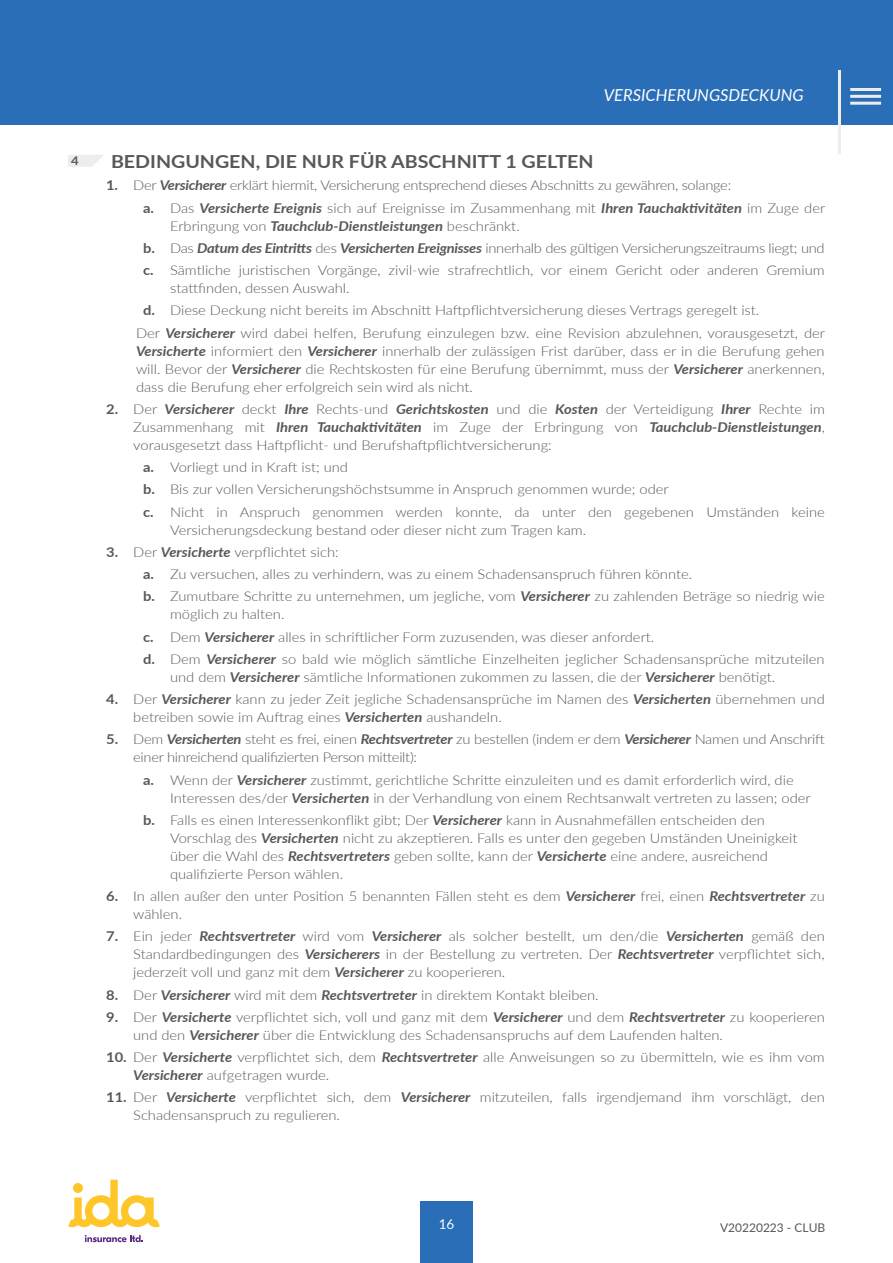
<style>
.page{position:relative;width:893px;height:1263px;background:#fff}
.page>*{position:absolute;margin:0;border:0;box-sizing:border-box;transform-origin:0 0}
.t1{font:700 18px "Lato";color:#585856;scale:1.09 1}
.t2{font:italic 16.5px "Lato";color:#fff}
.t3{font:300 13.5px/18px "Lato";color:#585856;scale:1.09 1}
.t4{font:300 13.5px/22.2px "Lato";letter-spacing:-.02em;color:#585856;scale:1.09 1}
.t5{font:13.5px "Lato";color:#fff}
.t6{font:12px "Lato";color:#575756}
.t7{font:700 12px "Lato";color:#585856;scale:1.09 1}
.s1{font-weight:700;color:#575756}
.s2{font-weight:700;font-style:italic}
.s3{font-weight:700}
</style>
<div class="page">
<div style="left:420px;top:1201px;width:52px;height:62px;background:#296eb6"></div>
<svg style="left:68px;top:1180px;width:92px;height:47px"></svg>
<svg style="left:85px;top:1235px;width:58px;height:7px"></svg>
<div style="left:0;top:0;width:893px;height:124px;background:#296eb6"></div>
<svg style="left:68px;top:155px;width:35px;height:12px"></svg>
<hr style="left:838px;top:71px;width:3px;height:83px;background:#eeeded">
<hr style="left:850px;top:88px;width:31px;height:3px;background:#eeeded">
<hr style="left:850px;top:95px;width:31px;height:3px;background:#eeeded">
<hr style="left:850px;top:102px;width:31px;height:3px;background:#eeeded">
<p class="t7" style="left:71px;top:152px;width:8px">4</p>
<p class="t2" style="left:604px;top:83px;width:201px">VERSICHERUNGSDECKUNG</p>
<h1 class="t1" style="left:111px;top:148px;width:444px">BEDINGUNGEN, DIE NUR FÜR ABSCHNITT 1 GELTEN</h1>
<p class="t4" style="left:143px;top:174px;width:627px;text-indent:-37px"><span class="s1">1.</span> Der <span class="s2">Versicherer</span> erklärt hiermit, Versicherung entsprechend dieses Abschnitts zu gewähren, solange:<br><span class="s3">a.</span> Das <span class="s2">Versicherte Ereignis</span> sich auf Ereignisse im Zusammenhang mit <span class="s2">Ihren Tauchaktivitäten</span> im Zuge der</p>
<p class="t3" style="left:143px;top:214px;width:627px;line-height:22.2px;text-indent:27px">Erbringung von <span class="s2">Tauchclub-Dienstleistungen</span> beschränkt.<br><span class="s3">b.</span> Das <span class="s2">Datum des Eintritts</span> des <span class="s2">Versicherten Ereignisses</span> innerhalb des gültigen Versicherungszeitraums liegt; und <span class="s3">c.</span> Sämtliche juristischen Vorgänge, zivil-wie strafrechtlich, vor einem Gericht oder anderen Gremium</p>
<p class="t3" style="left:170px;top:279px;width:166px">stattfinden, dessen Auswahl.</p>
<p class="t3" style="left:143px;top:301px;width:567px"><span class="s3">d.</span> Diese Deckung nicht bereits im Abschnitt Haftpflichtversicherung dieses Vertrags geregelt ist.</p>
<p class="t3" style="left:136px;top:323px;width:633px">Der <span class="s2">Versicherer</span> wird dabei helfen, Berufung einzulegen bzw. eine Revision abzulehnen, vorausgesetzt, der</p>
<p class="t3" style="left:136px;top:341px;width:633px;text-align:justify"><span class="s2">Versicherte</span> informiert den <span class="s2">Versicherer</span> innerhalb der zulässigen Frist darüber, dass er in die Berufung gehen will. Bevor der <span class="s2">Versicherer</span> die Rechtskosten für eine Berufung übernimmt, muss der <span class="s2">Versicherer</span> anerkennen, dass die Berufung eher erfolgreich sein wird als nicht.</p>
<p class="t3" style="left:133px;top:400px;width:636px;text-align:justify;text-indent:-27px"><span class="s3">2.</span> Der <span class="s2">Versicherer</span> deckt <span class="s2">Ihre</span> Rechts-und <span class="s2">Gerichtskosten</span> und die <span class="s2">Kosten</span> der Verteidigung <span class="s2">Ihrer</span> Rechte im Zusammenhang mit <span class="s2">Ihren Tauchaktivitäten</span> im Zuge der Erbringung von <span class="s2">Tauchclub-Dienstleistungen</span>, vorausgesetzt dass Haftpflicht- und Berufshaftpflichtversicherung:</p>
<p class="t3" style="left:143px;top:456px;width:627px;line-height:22.2px"><span class="s3">a.</span> Vorliegt und in Kraft ist; und<br><span class="s3">b.</span> Bis zur vollen Versicherungshöchstsumme in Anspruch genommen wurde; oder<br><span class="s3">c.</span> Nicht in Anspruch genommen werden konnte, da unter den gegebenen Umständen keine</p>
<p class="t3" style="left:170px;top:520px;width:383px">Versicherungsdeckung bestand oder dieser nicht zum Tragen kam.</p>
<p class="t3" style="left:143px;top:540px;width:627px;line-height:22.2px;text-indent:-37px"><span class="s3">3.</span> Der <span class="s2">Versicherte</span> verpflichtet sich:<br><span class="s3">a.</span> Zu versuchen, alles zu verhindern, was zu einem Schadensanspruch führen könnte.<br><span class="s3">b.</span> Zumutbare Schritte zu unternehmen, um jegliche, vom <span class="s2">Versicherer</span> zu zahlenden Beträge so niedrig wie</p>
<p class="t3" style="left:143px;top:603px;width:627px;line-height:22.2px;text-indent:27px">möglich zu halten.<br><span class="s3">c.</span> Dem <span class="s2">Versicherer</span> alles in schriftlicher Form zuzusenden, was dieser anfordert.<br><span class="s3">d.</span> Dem <span class="s2">Versicherer</span> so bald wie möglich sämtliche Einzelheiten jeglicher Schadensansprüche mitzuteilen</p>
<p class="t3" style="left:170px;top:668px;width:557px">und dem <span class="s2">Versicherer</span> sämtliche Informationen zukommen zu lassen, die der <span class="s2">Versicherer</span> benötigt.</p>
<p class="t3" style="left:133px;top:690px;width:636px;text-indent:-27px"><span class="s3">4.</span> Der <span class="s2">Versicherer</span> kann zu jeder Zeit jegliche Schadensansprüche im Namen des <span class="s2">Versicherten</span> übernehmen und betreiben sowie im Auftrag eines <span class="s2">Versicherten</span> aushandeln.</p>
<p class="t4" style="left:133px;top:730px;width:636px;line-height:18px;text-indent:-27px"><span class="s3">5.</span> Dem <span class="s2">Versicherten</span> steht es frei, einen <span class="s2">Rechtsvertreter</span> zu bestellen (indem er dem <span class="s2">Versicherer</span> Namen und Anschrift einer hinreichend qualifizierten Person mitteilt):</p>
<p class="t3" style="left:170px;top:770px;width:589px;text-indent:-27px"><span class="s3">a.</span> Wenn der <span class="s2">Versicherer</span> zustimmt, gerichtliche Schritte einzuleiten und es damit erforderlich wird, die<br>Interessen des/der <span class="s2">Versicherten</span> in der Verhandlung von einem Rechtsanwalt vertreten zu lassen; oder</p>
<p class="t3" style="left:170px;top:811px;width:577px;text-indent:-27px"><span class="s3">b.</span> Falls es einen Interessenkonflikt gibt; Der <span class="s2">Versicherer</span> kann in Ausnahmefällen entscheiden den Vorschlag des <span class="s2">Versicherten</span> nicht zu akzeptieren. Falls es unter den gegeben Umständen Uneinigkeit über die Wahl des <span class="s2">Rechtsvertreters</span> geben sollte, kann der <span class="s2">Versicherte</span> eine andere, ausreichend qualifizierte Person wählen.</p>
<p class="t3" style="left:133px;top:887px;width:636px;text-indent:-27px"><span class="s3">6.</span> In allen außer den unter Position 5 benannten Fällen steht es dem <span class="s2">Versicherer</span> frei, einen <span class="s2">Rechtsvertreter</span> zu wählen.</p>
<p class="t3" style="left:133px;top:927px;width:636px;text-align:justify;text-indent:-27px"><span class="s3">7.</span> Ein jeder <span class="s2">Rechtsvertreter</span> wird vom <span class="s2">Versicherer</span> als solcher bestellt, um den/die <span class="s2">Versicherten</span> gemäß den Standardbedingungen des <span class="s2">Versicherers</span> in der Bestellung zu vertreten. Der <span class="s2">Rechtsvertreter</span> verpflichtet sich, jederzeit voll und ganz mit dem <span class="s2">Versicherer</span> zu kooperieren.</p>
<p class="t3" style="left:106px;top:985px;width:453px"><span class="s3">8.</span> Der <span class="s2">Versicherer</span> wird mit dem <span class="s2">Rechtsvertreter</span> in direktem Kontakt bleiben.</p>
<p class="t3" style="left:133px;top:1007px;width:636px;text-indent:-27px"><span class="s3">9.</span> Der <span class="s2">Versicherte</span> verpflichtet sich, voll und ganz mit dem <span class="s2">Versicherer</span> und dem <span class="s2">Rechtsvertreter</span> zu kooperieren und den <span class="s2">Versicherer</span> über die Entwicklung des Schadensanspruchs auf dem Laufenden halten.</p>
<p class="t3" style="left:133px;top:1048px;width:636px;text-indent:-27px"><span class="s3">10.</span> Der <span class="s2">Versicherte</span> verpflichtet sich, dem <span class="s2">Rechtsvertreter</span> alle Anweisungen so zu übermitteln, wie es ihm vom<br><span class="s2">Versicherer</span> aufgetragen wurde.</p>
<p class="t3" style="left:133px;top:1088px;width:636px;text-indent:-27px"><span class="s3">11.</span> Der <span class="s2">Versicherte</span> verpflichtet sich, dem <span class="s2">Versicherer</span> mitzuteilen, falls irgendjemand ihm vorschlägt, den<br>Schadensanspruch zu regulieren.</p>
<p class="t5" style="left:439px;top:1214px;width:17px">16</p>
<p class="t6" style="left:720px;top:1219px;width:107px">V20220223 - CLUB</p>
</div>
